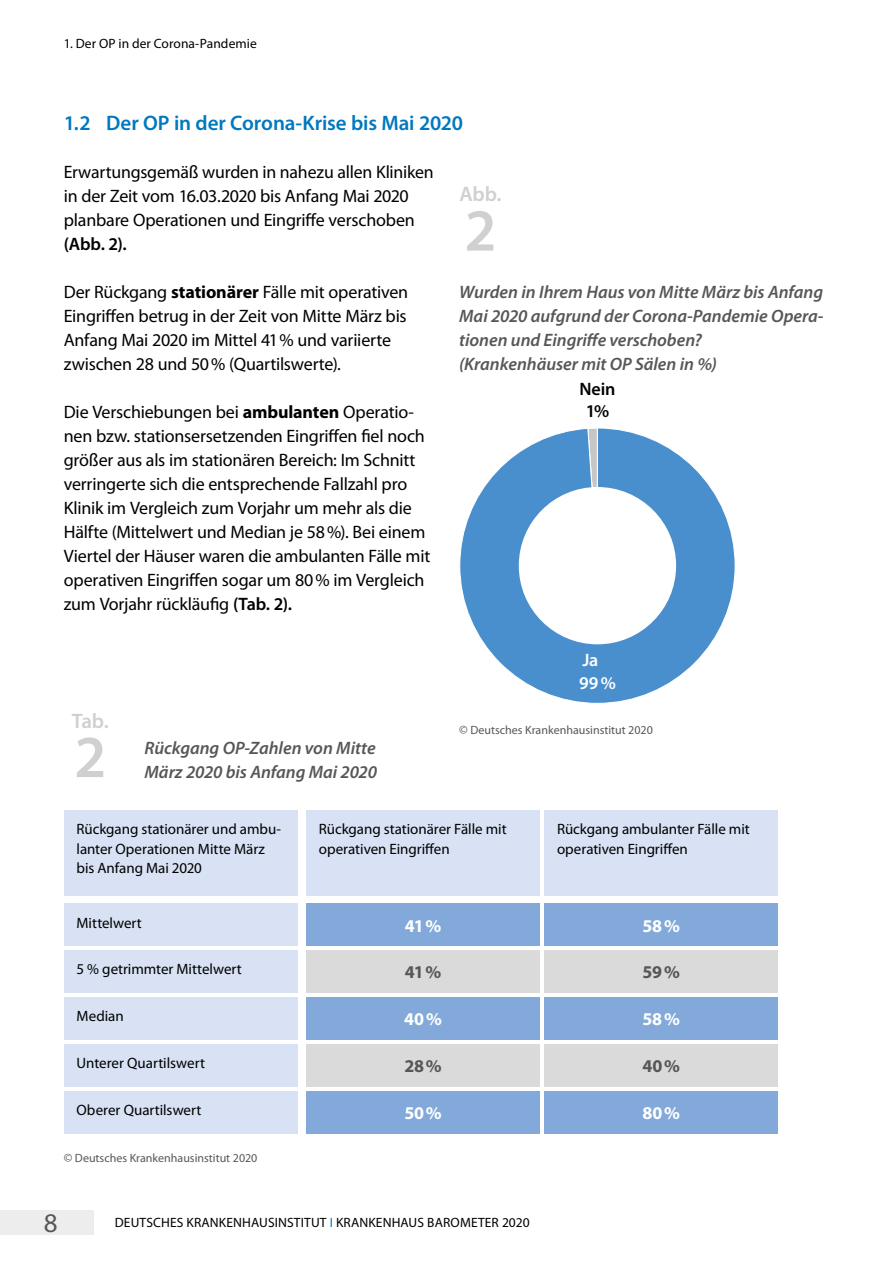
<style>
.page{position:relative;width:893px;height:1263px;background:#fff}
.page>*{position:absolute;margin:0;border:0;box-sizing:border-box;transform-origin:0 0}
.t1{font:600 60px "Myriad Pro";color:#d0d0d0}
.t2{font:27px "Myriad Pro";color:#575756}
.Zwischenüberschrift{font:600 21px "Myriad Pro";letter-spacing:-.005em;color:#0078bf}
.t3{font:600 21px "Myriad Pro";letter-spacing:-.01em;color:#d0d0d0}
.Absatzformat_1{font:18px/24px "Myriad Pro";letter-spacing:-.01em;color:#000}
.t4{font:italic 600 18px/24px "Myriad Pro";letter-spacing:-.005em;color:#575756}
.t5{font:700 18px "Myriad Pro";letter-spacing:-.01em;color:#fff}
.t6{font:700 18px "Myriad Pro";letter-spacing:-.015em;color:#575756}
.t7{font:600 18px "Myriad Pro";color:#000}
.t8{font:600 18px "Myriad Pro";color:#fff}
.t9{font:15px/19.5px "Myriad Pro";letter-spacing:-.005em;color:#000}
.t10{font:13.5px "Myriad Pro";letter-spacing:.01em;color:#000}
.Impressum{font:12px "Myriad Pro";color:#575756}
.s1{font-weight:600}
.s2{font-weight:700}
.s3{font-size:12.75px}
.s4{color:#0078bf}
</style>
<div class="page">
<svg style="left:459px;top:428px;width:276px;height:276px;fill:#4a8fcd"></svg>
<div style="left:0;top:1210px;width:94px;height:25px;background:#ededed"></div>
<div style="left:64px;top:810px;width:234px;height:85px;background:#d8e2f4"></div>
<div style="left:64px;top:904px;width:234px;height:42px;background:#d8e2f4"></div>
<div style="left:64px;top:950px;width:234px;height:43px;background:#d8e2f4"></div>
<div style="left:64px;top:997px;width:234px;height:43px;background:#d8e2f4"></div>
<div style="left:64px;top:1044px;width:234px;height:42px;background:#d8e2f4"></div>
<div style="left:64px;top:1091px;width:234px;height:42px;background:#d8e2f4"></div>
<div style="left:306px;top:810px;width:234px;height:85px;background:#d8e2f4"></div>
<div style="left:306px;top:904px;width:234px;height:42px;background:#82a9da"></div>
<div style="left:306px;top:950px;width:234px;height:43px;background:#dadada"></div>
<div style="left:306px;top:997px;width:234px;height:43px;background:#82a9da"></div>
<div style="left:306px;top:1044px;width:234px;height:42px;background:#dadada"></div>
<div style="left:306px;top:1091px;width:234px;height:42px;background:#82a9da"></div>
<div style="left:544px;top:810px;width:234px;height:85px;background:#d8e2f4"></div>
<div style="left:544px;top:904px;width:234px;height:42px;background:#82a9da"></div>
<div style="left:544px;top:950px;width:234px;height:43px;background:#dadada"></div>
<div style="left:544px;top:997px;width:234px;height:43px;background:#82a9da"></div>
<div style="left:544px;top:1044px;width:234px;height:42px;background:#dadada"></div>
<div style="left:544px;top:1091px;width:234px;height:42px;background:#82a9da"></div>
<div style="left:519px;top:487px;width:157px;height:157px;background:#fff;border-radius:50%"></div>
<p class="t10" style="left:64px;top:36px;width:195px">1. Der OP in der Corona-Pandemie</p>
<p class="Zwischenüberschrift" style="left:64px;top:110px;width:401px">1.2 Der OP in der Corona-Krise bis Mai 2020</p>
<p class="Absatzformat_1" style="left:64px;top:160px;width:371px">Erwartungsgemäß wurden in nahezu allen Kliniken in der Zeit vom 16.03.2020 bis Anfang Mai 2020 planbare Operationen und Eingriffe verschoben <span class="s1">(Abb. 2).</span></p>
<p class="Absatzformat_1" style="left:64px;top:280px;width:346px">Der Rückgang <span class="s2">stationärer</span> Fälle mit operativen Eingriffen betrug in der Zeit von Mitte März bis Anfang Mai 2020 im Mittel 41 % und variierte zwischen 28 und 50 % (Quartilswerte).</p>
<p class="Absatzformat_1" style="left:64px;top:400px;width:368px">Die Verschiebungen bei <span class="s2">ambulanten</span> Operatio&shy;nen bzw. stationsersetzenden Eingriffen fiel noch größer aus als im stationären Bereich: Im Schnitt verringerte sich die entsprechende Fallzahl pro Klinik im Vergleich zum Vorjahr um mehr als die Hälfte (Mittelwert und Median je 58 %). Bei einem Viertel der Häuser waren die ambulanten Fälle mit operativen Eingriffen sogar um 80 % im Vergleich zum Vorjahr rückläufig <span class="s1">(Tab. 2).</span></p>
<p class="t3" style="left:72px;top:707px;width:38px">Tab.</p>
<p class="t1" style="left:74px;top:719px;width:34px">2</p>
<p class="t4" style="left:145px;top:736px;width:234px">Rückgang OP-Zahlen von Mitte<br>März 2020 bis Anfang Mai 2020</p>
<p class="t3" style="left:459px;top:181px;width:44px">Abb.</p>
<p class="t1" style="left:464px;top:192px;width:34px">2</p>
<p class="t4" style="left:459px;top:280px;width:366px">Wurden in Ihrem Haus von Mitte März bis Anfang Mai 2020 aufgrund der Corona-Pandemie Opera&shy;tionen und Eingriffe verschoben? (Krankenhäuser mit OP Sälen in %)</p>
<p class="t7" style="left:579px;top:377px;width:37px">Nein</p>
<p class="t7" style="left:586px;top:400px;width:25px">1%</p>
<p class="t8" style="left:582px;top:649px;width:18px">Ja</p>
<p class="t8" style="left:579px;top:671px;width:38px">99 %</p>
<p class="Impressum" style="left:459px;top:723px;width:195px"><span class="s3">©</span> Deutsches Krankenhausinstitut 2020</p>
<p class="t9" style="left:77px;top:819px;width:206px">Rückgang stationärer und ambu&shy;lanter Operationen Mitte März bis Anfang Mai 2020</p>
<p class="t9" style="left:77px;top:913px;width:67px">Mittelwert</p>
<p class="t9" style="left:77px;top:959px;width:167px">5 % getrimmter Mittelwert</p>
<p class="t9" style="left:77px;top:1006px;width:49px">Median</p>
<p class="t9" style="left:77px;top:1053px;width:130px">Unterer Quartilswert</p>
<p class="t9" style="left:77px;top:1100px;width:126px">Oberer Quartilswert</p>
<p class="Impressum" style="left:64px;top:1150px;width:195px"><span class="s3">©</span> Deutsches Krankenhausinstitut 2020</p>
<p class="t9" style="left:319px;top:819px;width:189px">Rückgang stationärer Fälle mit operativen Eingriffen</p>
<p class="t5" style="left:405px;top:914px;width:38px">41 %</p>
<p class="t6" style="left:405px;top:961px;width:38px">41 %</p>
<p class="t5" style="left:404px;top:1007px;width:39px">40 %</p>
<p class="t6" style="left:404px;top:1054px;width:39px">28 %</p>
<p class="t5" style="left:404px;top:1101px;width:39px">50 %</p>
<h2 class="t2" style="left:44px;top:1206px;width:15px">8</h2>
<p class="t10" style="left:115px;top:1214px;width:416px">DEUTSCHES KRANKENHAUSINSTITUT <span class="s4">I</span> KRANKENHAUS BAROMETER 2020</p>
<p class="t9" style="left:557px;top:819px;width:194px">Rückgang ambulanter Fälle mit operativen Eingriffen</p>
<p class="t5" style="left:642px;top:914px;width:39px">58 %</p>
<p class="t6" style="left:643px;top:961px;width:39px">59 %</p>
<p class="t5" style="left:642px;top:1007px;width:39px">58 %</p>
<p class="t6" style="left:642px;top:1054px;width:39px">40 %</p>
<p class="t5" style="left:642px;top:1101px;width:39px">80 %</p>
</div>
